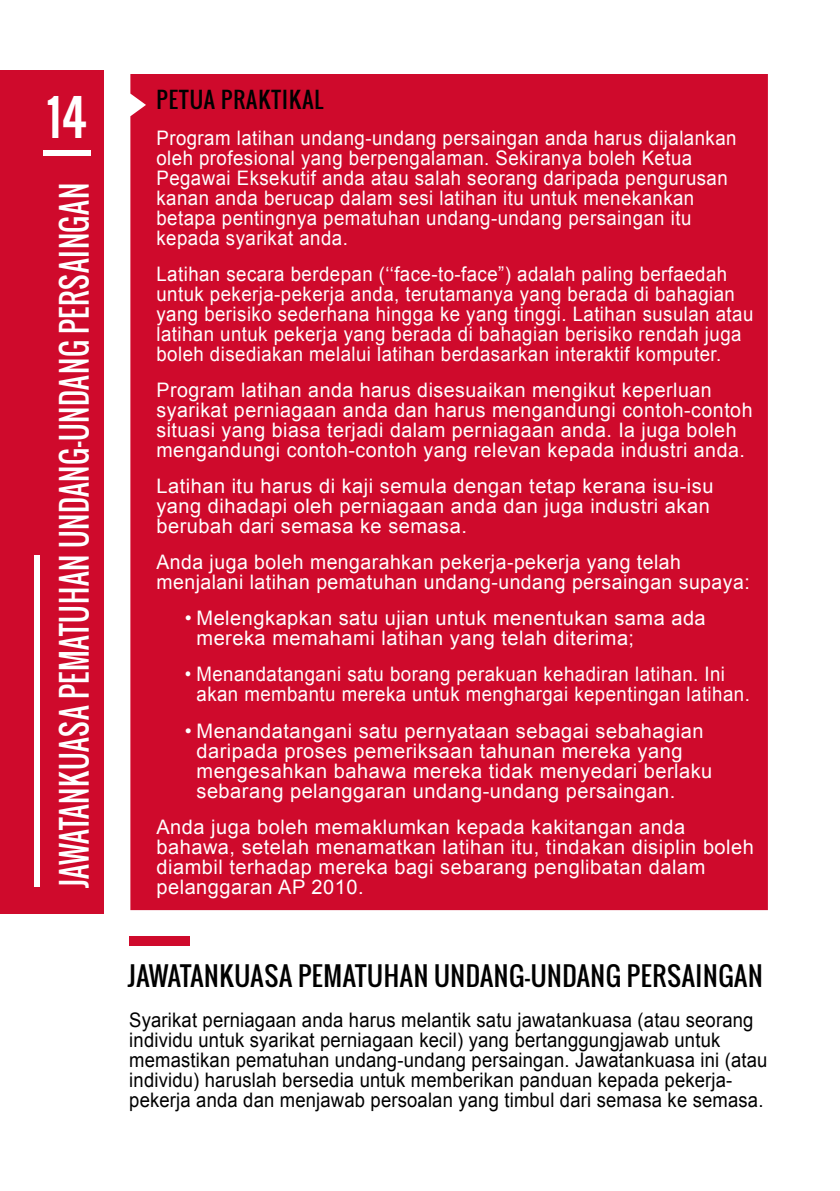
<style>
.page{position:relative;width:840px;height:1191px;background:#fff}
.page>*{position:absolute;margin:0;border:0;box-sizing:border-box;transform-origin:0 0}
.t1{font:48px "Oswald";color:#fff}
.t2{font:34px "Oswald";letter-spacing:.025em;color:#fff;scale:.85 1}
.t3{font:26px "Oswald";letter-spacing:.025em;color:#000}
.t4{font:22px "Oswald";letter-spacing:.05em;color:#000}
.t5{font:20px/20px "Arial";letter-spacing:.025em;color:#fff}
.t6{font:20px/20px "Arial";letter-spacing:.025em;color:#fff;scale:.93 1}
.t7{font:20px/20px "Arial";letter-spacing:.01em;color:#000;scale:.92 1}
</style>
<div class="page">
<div style="left:130px;top:74px;width:637px;height:836px;background:#cf0a2c"></div>
<div style="left:0;top:71px;width:103px;height:842px;background:#cf0a2c"></div>
<div style="left:34px;top:556px;width:5px;height:331px;background:#fff"></div>
<div style="left:44px;top:150px;width:47px;height:6px;background:#fff"></div>
<div style="left:129px;top:935px;width:60px;height:10px;background:#cf0a2c"></div>
<h1 class="t1" style="left:46px;top:81px;width:42px">14</h1>
<h2 class="t2" style="left:48px;top:888px;width:831px;rotate:-90deg">JAWATANKUASA PEMATUHAN UNDANG-UNDANG PERSAINGAN</h2>
<p class="t4" style="left:156px;top:83px;width:168px">PETUA PRAKTIKAL</p>
<p class="t6" style="left:156px;top:128px;width:625px">Program latihan undang-undang persaingan anda harus dijalankan oleh profesional yang berpengalaman. Sekiranya boleh Ketua Pegawai Eksekutif anda atau salah seorang daripada pengurusan kanan anda berucap dalam sesi latihan itu untuk menekankan betapa pentingnya pematuhan undang-undang persaingan itu kepada syarikat anda.</p>
<p class="t6" style="left:156px;top:264px;width:643px">Latihan secara berdepan (‘‘face-to-face”) adalah paling berfaedah untuk pekerja-pekerja anda, terutamanya yang berada di bahagian yang berisiko sederhana hingga ke yang tinggi. Latihan susulan atau latihan untuk pekerja yang berada di bahagian berisiko rendah juga boleh disediakan melalui latihan berdasarkan interaktif komputer.</p>
<p class="t5" style="left:156px;top:380px;width:597px">Program latihan anda harus disesuaikan mengikut keperluan syarikat perniagaan anda dan harus mengandungi contoh-contoh situasi yang biasa terjadi dalam perniagaan anda. Ia juga boleh mengandungi contoh-contoh yang relevan kepada industri anda.</p>
<p class="t5" style="left:156px;top:476px;width:558px">Latihan itu harus di kaji semula dengan tetap kerana isu-isu yang dihadapi oleh perniagaan anda dan juga industri akan berubah dari semasa ke semasa.</p>
<p class="t5" style="left:156px;top:552px;width:594px">Anda juga boleh mengarahkan pekerja-pekerja yang telah menjalani latihan pematuhan undang-undang persaingan supaya:</p>
<p class="t5" style="left:196px;top:608px;width:510px;text-indent:-12px">• Melengkapkan satu ujian untuk menentukan sama ada mereka memahami latihan yang telah diterima;</p>
<p class="t6" style="left:196px;top:664px;width:596px;text-indent:-12px">• Menandatangani satu borang perakuan kehadiran latihan. Ini akan membantu mereka untuk menghargai kepentingan latihan.</p>
<p class="t5" style="left:196px;top:720px;width:517px;text-indent:-12px">• Menandatangani satu pernyataan sebagai sebahagian daripada proses pemeriksaan tahunan mereka yang mengesahkan bahawa mereka tidak menyedari berlaku sebarang pelanggaran undang-undang persaingan.</p>
<p class="t5" style="left:156px;top:816px;width:598px">Anda juga boleh memaklumkan kepada kakitangan anda bahawa, setelah menamatkan latihan itu, tindakan disiplin boleh diambil terhadap mereka bagi sebarang penglibatan dalam pelanggaran AP 2010.</p>
<h3 class="t3" style="left:128px;top:956px;width:636px">JAWATANKUASA PEMATUHAN UNDANG-UNDANG PERSAINGAN</h3>
<p class="t7" style="left:129px;top:1010px;width:694px">Syarikat perniagaan anda harus melantik satu jawatankuasa (atau seorang individu untuk syarikat perniagaan kecil) yang bertanggungjawab untuk memastikan pematuhan undang-undang persaingan. Jawatankuasa ini (atau individu) haruslah bersedia untuk memberikan panduan kepada pekerja&shy;pekerja anda dan menjawab persoalan yang timbul dari semasa ke semasa.</p>
</div>
